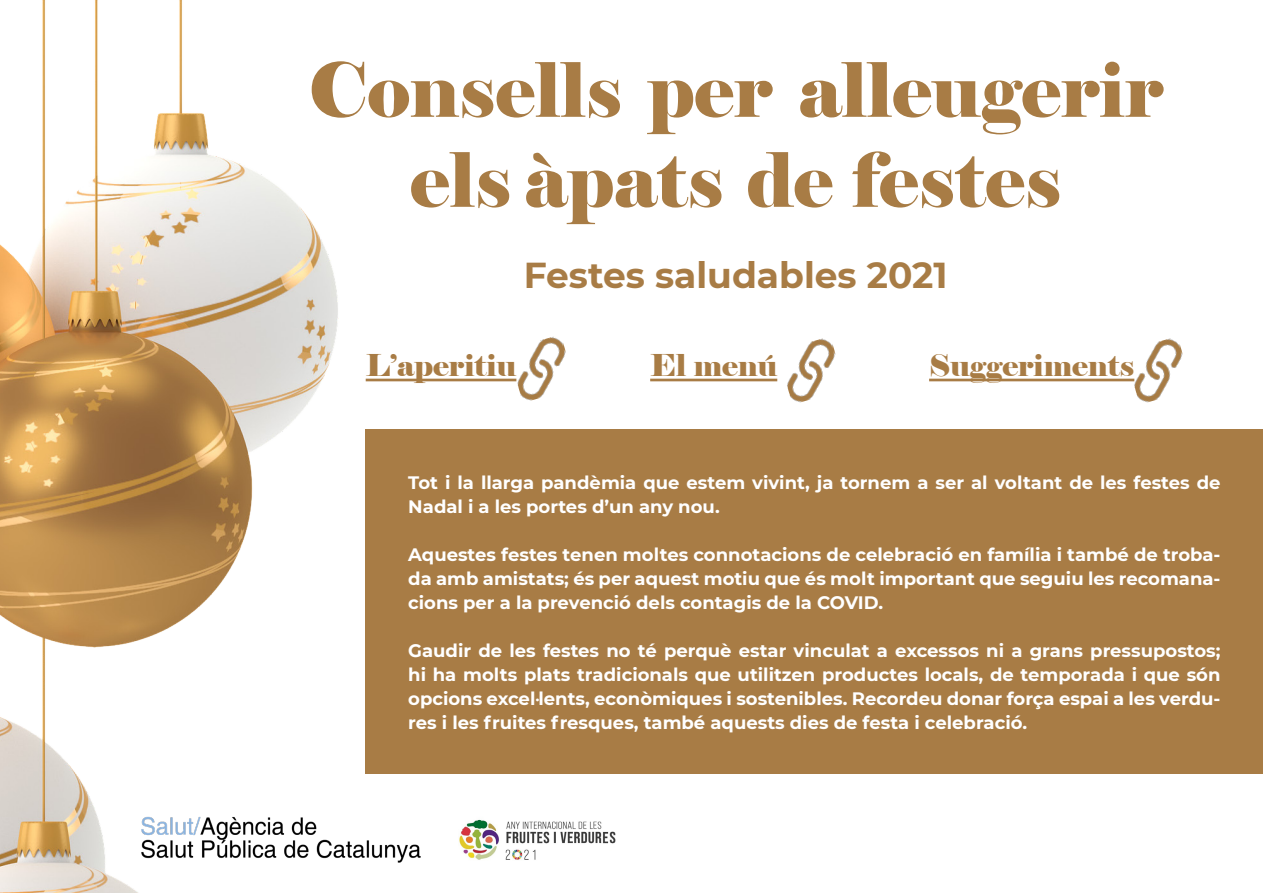
<style>
.page{position:relative;width:1263px;height:893px;background:#fff}
.page>*{position:absolute;margin:0;border:0;box-sizing:border-box;transform-origin:0 0}
.Heading_1{font:75px/90px "Elephant";color:#a87c45;text-align:center}
.Heading_1-2{font:700 36px "Montserrat";color:#a87c45}
.titol_1{font:30px "Elephant";color:#a87c45}
.texto{font:700 18px/24px "Montserrat";color:#fff;text-align:justify}
</style>
<div class="page">
<img style="left:0;top:0;width:406px;height:893px">
<img style="left:140px;top:814px;width:281px;height:48px">
<div style="left:366px;top:429px;width:897px;height:345px;background:#a87c45"></div>
<hr style="left:650px;top:379px;width:127px;height:2px;background:#a87c45">
<img style="left:777px;top:338px;width:59px;height:65px">
<hr style="left:366px;top:379px;width:150px;height:2px;background:#a87c45">
<img style="left:508px;top:336px;width:58px;height:65px">
<hr style="left:929px;top:379px;width:205px;height:2px;background:#a87c45">
<img style="left:1124px;top:338px;width:59px;height:65px">
<img style="left:459px;top:819px;width:157px;height:41px">
<p class="Heading_1" style="left:308px;top:46px;width:857px">Consells per alleugerir els àpats de festes</p>
<p class="Heading_1-2" style="left:524px;top:249px;width:425px">Festes saludables 2021</p>
<p class="titol_1" style="left:366px;top:346px;width:152px">L’aperitiu</p>
<p class="titol_1" style="left:650px;top:346px;width:129px">El menú</p>
<p class="titol_1" style="left:929px;top:346px;width:207px">Suggeriments</p>
<p class="texto" style="left:408px;top:470px;width:814px">Tot i la llarga pandèmia que estem vivint, ja tornem a ser al voltant de les festes de<br>Nadal i a les portes d’un any nou.</p>
<p class="texto" style="left:408px;top:542px;width:814px">Aquestes festes tenen moltes connotacions de celebració en família i també de troba&shy;da amb amistats; és per aquest motiu que és molt important que seguiu les recomana&shy;cions per a la prevenció dels contagis de la COVID.</p>
<p class="texto" style="left:408px;top:638px;width:814px">Gaudir de les festes no té perquè estar vinculat a excessos ni a grans pressupostos; hi ha molts plats tradicionals que utilitzen productes locals, de temporada i que són opcions excel·lents, econòmiques i sostenibles. Recordeu donar força espai a les verdu&shy;res i les fruites fresques, també aquests dies de festa i celebració.</p>
</div>
